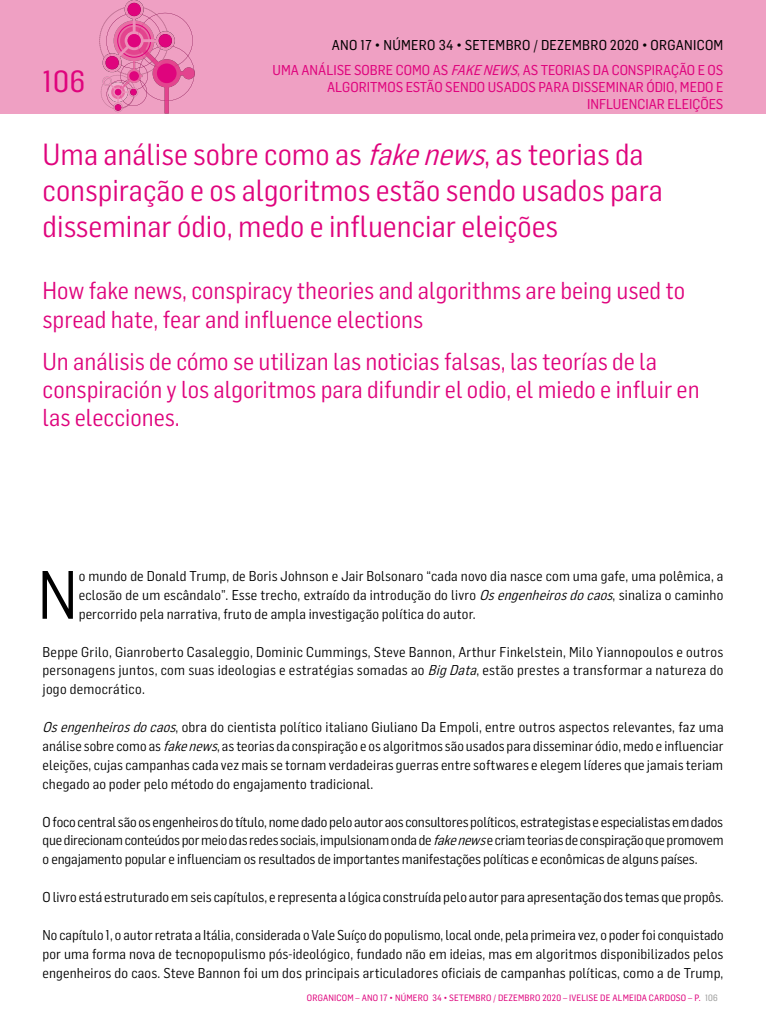
<style>
.page{position:relative;width:766px;height:1021px;background:#fff}
.page>*{position:absolute;margin:0;border:0;box-sizing:border-box;transform-origin:0 0}
.t1{font:67px "Flama Semicondensed";color:#000}
.t2{font:30px/36px "Flama Semicondensed";color:#df047d}
.t3{font:30px "Flama Semicondensed Basic";color:#df047d}
.t4{font:24px/28px "Flama Semicondensed";color:#df047d}
.t5{font:14px/18.9px "Flama Semicondensed";letter-spacing:.01em;color:#000;text-align:justify}
.t6{font:14px/16.8px "Flama Semicondensed Basic";color:#df047d;text-align:right}
.t7{font:14px "Flama Semicondensed Basic";letter-spacing:.02em;color:#000}
.t8{font:9px "Flama Semicondensed Basic";letter-spacing:.02em;color:#df047d}
.s1{font-style:italic}
.s2{color:#9d9d9c}
</style>
<div class="page">
<div style="left:0;top:0;width:765px;height:113px;background:#efa0c3"></div>
<svg style="left:99px;top:0;width:96px;height:113px"></svg>
<h2 class="t3" style="left:43px;top:62px;width:44px">106</h2>
<p class="t7" style="left:331px;top:36px;width:393px">ANO 17 • NÚMERO 34 • SETEMBRO / DEZEMBRO 2020 • ORGANICOM</p>
<p class="t6" style="left:272px;top:61px;width:452px">UMA ANÁLISE SOBRE COMO AS <span class="s1">FAKENEWS</span>, AS TEORIAS DA CONSPIRAÇÃO E OS<br>ALGORITMOS ESTÃO SENDO USADOS PARA DISSEMINAR ÓDIO, MEDO E<br>INFLUENCIAR ELEIÇÕES</p>
<h2 class="t2" style="left:43px;top:135px;width:621px">Uma análise sobre como as <span class="s1">fakenews</span>, as teorias da conspiração e os algoritmos estão sendo usados para disseminar ódio, medo e influenciar eleições</h2>
<h3 class="t4" style="left:43px;top:276px;width:644px">How fake news, conspiracy theories and algorithms are being used to spread hate, fear and influence elections</h3>
<h3 class="t4" style="left:43px;top:346px;width:658px">Un análisis de cómo se utilizan las noticias falsas, las teorías de la conspiración y los algoritmos para difundir el odio, el miedo e influir en las elecciones.</h3>
<h1 class="t1" style="left:37px;top:552px;width:42px">N</h1>
<p class="t5" style="left:79px;top:566px;width:646px">o mundo de Donald Trump, de Boris Johnson e Jair Bolsonaro “cada novo dia nasce com uma gafe, uma polêmica, a eclosão de um escândalo”. Esse trecho, extraído da introdução do livro <span class="s1">Osengenheirosdocaos</span>, sinaliza o caminho percorrido pela narrativa, fruto de ampla investigação política do autor.</p>
<p class="t5" style="left:43px;top:641px;width:682px">Beppe Grilo, Gianroberto Casaleggio, Dominic Cummings, Steve Bannon, Arthur Finkelstein, Milo Yiannopoulos e outros personagens juntos, com suas ideologias e estratégias somadas ao <span class="s1">BigData</span>, estão prestes a transformar a natureza do jogo democrático.</p>
<p class="t5" style="left:43px;top:717px;width:682px"><span class="s1">Osengenheirosdocaos</span>, obra do cientista político italiano Giuliano Da Empoli, entre outros aspectos relevantes, faz uma análise sobre como as <span class="s1">fakenews</span>, as teorias da conspiração e os algoritmos são usados para disseminar ódio, medo e influenciar eleições, cujas campanhas cada vez mais se tornam verdadeiras guerras entre softwares e elegem líderes que jamais teriam chegado ao poder pelo método do engajamento tradicional.</p>
<p class="t5" style="left:43px;top:811px;width:682px">O foco central são os engenheiros do título, nome dado pelo autor aos consultores políticos, estrategistas e especialistas em dados que direcionam conteúdos por meio das redes sociais, impulsionam onda de <span class="s1">fakenews</span>e criam teorias de conspiração que promovem o engajamento popular e influenciam os resultados de importantes manifestações políticas e econômicas de alguns países.</p>
<p class="t5" style="left:43px;top:887px;width:682px">O livro está estruturado em seis capítulos, e representa a lógica construída pelo autor para apresentação dos temas que propôs.</p>
<p class="t5" style="left:43px;top:924px;width:682px">No capítulo 1, o autor retrata a Itália, considerada o Vale Suíço do populismo, local onde, pela primeira vez, o poder foi conquistado por uma forma nova de tecnopopulismo pós-ideológico, fundado não em ideias, mas em algoritmos disponibilizados pelos engenheiros do caos. Steve Bannon foi um dos principais articuladores oficiais de campanhas políticas, como a de Trump,</p>
<p class="t8" style="left:307px;top:992px;width:322px">ORGANICOM – ANO 17 • NÚMERO 34 • SETEMBRO / DEZEMBRO 2020 – IVELISE DE ALMEIDA</p>
<p class="t8" style="left:648px;top:992px;width:11px">CARDOSO</p>
<p class="t8" style="left:688px;top:992px;width:31px">– P. <span class="s2">106</span></p>
</div>
